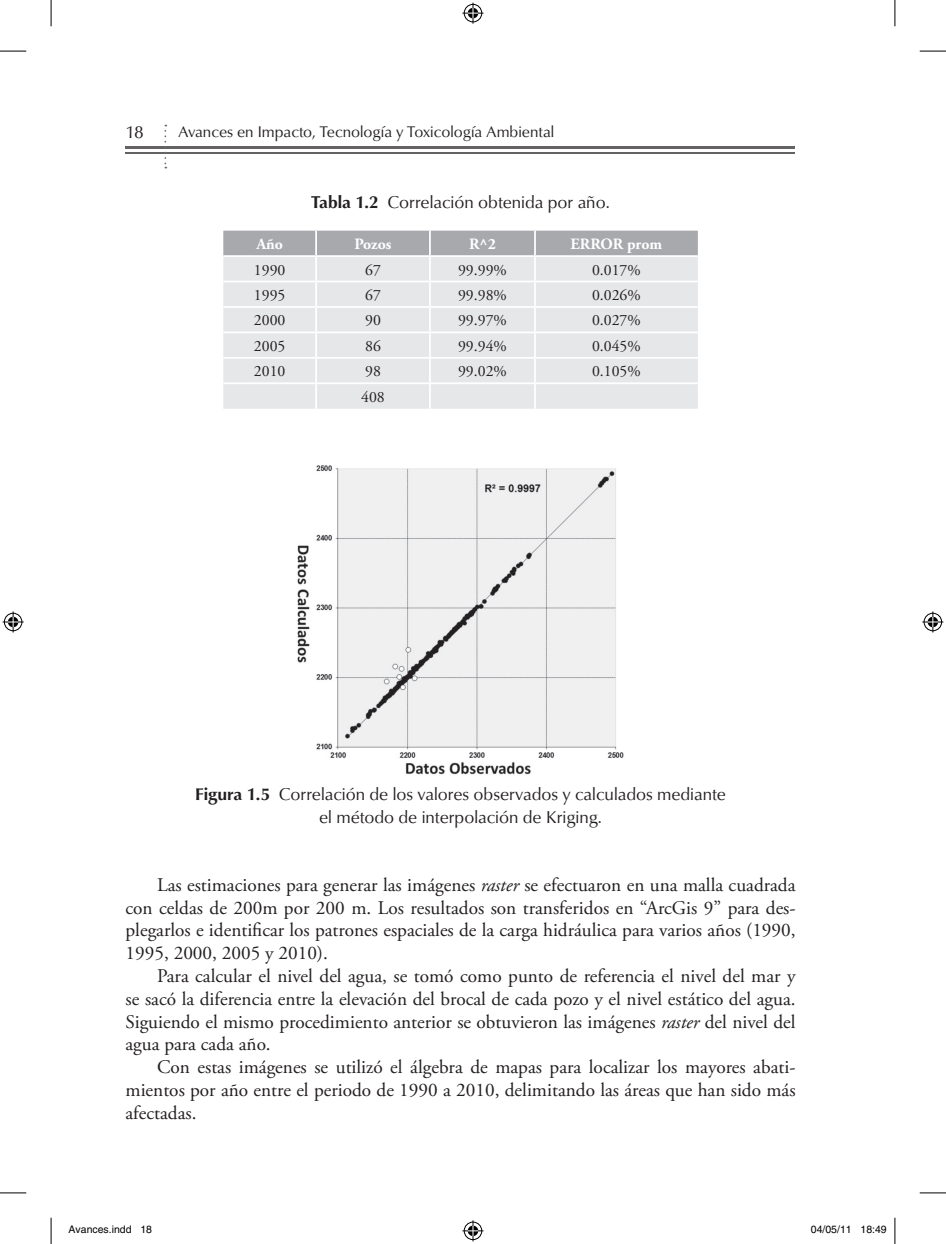
<style>
.page{position:relative;width:946px;height:1244px;background:#fff}
.page>*{position:absolute;margin:0;border:0;box-sizing:border-box;transform-origin:0 0}
.t1{font:19.25px/22.8px "Adobe Garamond Pro";color:#231f20;text-align:justify}
.t2{font:17.5px/22.8px "URW Classico T";color:#231f20;text-align:center}
.t3{font:15.75px "Adobe Garamond Pro";color:#231f20}
.t4{font:15.75px "URW Classico T";color:#231f20}
.t5{font:700 15.75px "Adobe Garamond Pro";color:#fff}
.t6{font:10.5px "Helvetica";color:#000}
.s1{font-weight:700}
.s2{font-style:italic}
</style>
<div class="page">
<hr style="left:125px;top:146px;width:670px;height:3px;background:#231f20">
<hr style="left:125px;top:152px;width:670px;height:1px;background:#231f20">
<svg style="left:164px;top:125px;width:2px;height:43px"></svg>
<div style="left:223px;top:230px;width:474px;height:25px;background:#a8a9ad"></div>
<div style="left:223px;top:257px;width:474px;height:151px;background:#e6e7e9"></div>
<hr style="left:315px;top:230px;width:2px;height:25px;background:#fff">
<hr style="left:429px;top:230px;width:2px;height:25px;background:#fff">
<hr style="left:534px;top:230px;width:2px;height:25px;background:#fff">
<hr style="left:315px;top:257px;width:2px;height:23px;background:#fff">
<hr style="left:429px;top:257px;width:2px;height:23px;background:#fff">
<hr style="left:534px;top:257px;width:2px;height:23px;background:#fff">
<hr style="left:223px;top:280px;width:93px;height:2px;background:#fff">
<hr style="left:316px;top:280px;width:114px;height:2px;background:#fff">
<hr style="left:315px;top:282px;width:2px;height:24px;background:#fff">
<hr style="left:430px;top:280px;width:105px;height:2px;background:#fff">
<hr style="left:429px;top:282px;width:2px;height:24px;background:#fff">
<hr style="left:535px;top:280px;width:162px;height:2px;background:#fff">
<hr style="left:534px;top:282px;width:2px;height:24px;background:#fff">
<hr style="left:223px;top:306px;width:93px;height:2px;background:#fff">
<hr style="left:316px;top:306px;width:114px;height:2px;background:#fff">
<hr style="left:315px;top:308px;width:2px;height:23px;background:#fff">
<hr style="left:430px;top:306px;width:105px;height:2px;background:#fff">
<hr style="left:429px;top:308px;width:2px;height:23px;background:#fff">
<hr style="left:535px;top:306px;width:162px;height:2px;background:#fff">
<hr style="left:534px;top:308px;width:2px;height:23px;background:#fff">
<hr style="left:223px;top:331px;width:93px;height:2px;background:#fff">
<hr style="left:316px;top:331px;width:114px;height:2px;background:#fff">
<hr style="left:315px;top:333px;width:2px;height:24px;background:#fff">
<hr style="left:430px;top:331px;width:105px;height:2px;background:#fff">
<hr style="left:429px;top:333px;width:2px;height:24px;background:#fff">
<hr style="left:535px;top:331px;width:162px;height:2px;background:#fff">
<hr style="left:534px;top:333px;width:2px;height:24px;background:#fff">
<hr style="left:223px;top:357px;width:93px;height:1px;background:#fff">
<hr style="left:316px;top:357px;width:114px;height:1px;background:#fff">
<hr style="left:315px;top:358px;width:2px;height:24px;background:#fff">
<hr style="left:430px;top:357px;width:105px;height:1px;background:#fff">
<hr style="left:429px;top:358px;width:2px;height:24px;background:#fff">
<hr style="left:535px;top:357px;width:162px;height:1px;background:#fff">
<hr style="left:534px;top:358px;width:2px;height:24px;background:#fff">
<hr style="left:223px;top:382px;width:93px;height:2px;background:#fff">
<hr style="left:316px;top:382px;width:114px;height:2px;background:#fff">
<hr style="left:315px;top:384px;width:2px;height:24px;background:#fff">
<hr style="left:430px;top:382px;width:105px;height:2px;background:#fff">
<hr style="left:429px;top:384px;width:2px;height:24px;background:#fff">
<hr style="left:535px;top:382px;width:162px;height:2px;background:#fff">
<hr style="left:534px;top:384px;width:2px;height:24px;background:#fff">
<img style="left:297px;top:465px;width:327px;height:310px">
<svg style="left:0;top:50px;width:26px;height:1px"></svg>
<svg style="left:919px;top:50px;width:26px;height:1px"></svg>
<svg style="left:0;top:1193px;width:26px;height:1px"></svg>
<svg style="left:919px;top:1193px;width:26px;height:1px"></svg>
<svg style="left:50px;top:0;width:1px;height:26px"></svg>
<svg style="left:50px;top:1217px;width:1px;height:26px"></svg>
<svg style="left:895px;top:0;width:1px;height:26px"></svg>
<svg style="left:895px;top:1217px;width:1px;height:26px"></svg>
<svg style="left:0;top:51px;width:26px;height:1px"></svg>
<svg style="left:919px;top:51px;width:26px;height:1px"></svg>
<svg style="left:0;top:1192px;width:26px;height:1px"></svg>
<svg style="left:919px;top:1192px;width:26px;height:1px"></svg>
<svg style="left:51px;top:0;width:1px;height:26px"></svg>
<svg style="left:51px;top:1217px;width:1px;height:26px"></svg>
<svg style="left:894px;top:0;width:1px;height:26px"></svg>
<svg style="left:894px;top:1217px;width:1px;height:26px"></svg>
<div style="left:462px;top:2px;width:22px;height:22px;border:4px solid #fff;border-radius:50%"></div>
<svg style="left:462px;top:3px;width:21px;height:21px"></svg>
<div style="left:462px;top:1219px;width:22px;height:22px;border:4px solid #fff;border-radius:50%"></div>
<svg style="left:462px;top:1219px;width:21px;height:21px"></svg>
<div style="left:2px;top:611px;width:22px;height:21px;border:4px solid #fff;border-radius:50%"></div>
<svg style="left:3px;top:611px;width:21px;height:21px"></svg>
<div style="left:921px;top:611px;width:22px;height:21px;border:4px solid #fff;border-radius:50%"></div>
<svg style="left:922px;top:611px;width:21px;height:21px"></svg>
<div style="left:810px;top:1225px;width:6px;height:8px;border:1px solid #fff;border-radius:50%"></div>
<svg style="left:811px;top:1225px;width:5px;height:8px"></svg>
<p class="t2" style="left:125px;top:121px;width:20px">18</p>
<p class="t4" style="left:178px;top:122px;width:377px">Avances en Impacto, Tecnología y Toxicología Ambiental</p>
<p class="t2" style="left:311px;top:191px;width:298px"><span class="s1">Tabla 1.2</span> Correlación obtenida por año.</p>
<p class="t5" style="left:256px;top:235px;width:28px">Año</p>
<p class="t5" style="left:354px;top:235px;width:38px">Pozos</p>
<p class="t5" style="left:469px;top:235px;width:28px">R^2</p>
<p class="t5" style="left:570px;top:235px;width:93px">ERROR prom</p>
<p class="t3" style="left:254px;top:260px;width:33px">1990</p>
<p class="t3" style="left:365px;top:260px;width:17px">67</p>
<p class="t3" style="left:458px;top:260px;width:50px">99.99%</p>
<p class="t3" style="left:592px;top:260px;width:50px">0.017%</p>
<p class="t3" style="left:254px;top:285px;width:33px">1995</p>
<p class="t3" style="left:365px;top:285px;width:17px">67</p>
<p class="t3" style="left:458px;top:285px;width:50px">99.98%</p>
<p class="t3" style="left:592px;top:285px;width:50px">0.026%</p>
<p class="t3" style="left:254px;top:311px;width:33px">2000</p>
<p class="t3" style="left:365px;top:311px;width:17px">90</p>
<p class="t3" style="left:458px;top:311px;width:50px">99.97%</p>
<p class="t3" style="left:592px;top:311px;width:50px">0.027%</p>
<p class="t3" style="left:254px;top:336px;width:33px">2005</p>
<p class="t3" style="left:365px;top:336px;width:17px">86</p>
<p class="t3" style="left:458px;top:336px;width:50px">99.94%</p>
<p class="t3" style="left:592px;top:336px;width:50px">0.045%</p>
<p class="t3" style="left:254px;top:362px;width:33px">2010</p>
<p class="t3" style="left:365px;top:362px;width:17px">98</p>
<p class="t3" style="left:458px;top:362px;width:50px">99.02%</p>
<p class="t3" style="left:592px;top:362px;width:50px">0.105%</p>
<p class="t3" style="left:361px;top:387px;width:25px">408</p>
<p class="t2" style="left:195px;top:782px;width:532px"><span class="s1">Figura 1.5</span> Correlación de los valores observados y calculados mediante el método de interpolación de Kriging.</p>
<p class="t1" style="left:125px;top:873px;width:671px;text-indent:31px">Las estimaciones para generar las imágenes <span class="s2">raster</span> se efectuaron en una malla cuadrada con celdas de 200m por 200 m. Los resultados son transferidos en “ArcGis 9” para des&shy;plegarlos e identificar los patrones espaciales de la carga hidráulica para varios años (1990, 1995, 2000, 2005 y 2010).</p>
<p class="t1" style="left:125px;top:964px;width:671px;text-indent:31px">Para calcular el nivel del agua, se tomó como punto de referencia el nivel del mar y se sacó la diferencia entre la elevación del brocal de cada pozo y el nivel estático del agua.<br>Siguiendo el mismo procedimiento anterior se obtuvieron las imágenes <span class="s2">raster</span> del nivel del agua para cada año.</p>
<p class="t1" style="left:125px;top:1055px;width:671px;text-indent:31px">Con estas imágenes se utilizó el álgebra de mapas para localizar los mayores abati&shy;mientos por año entre el periodo de 1990 a 2010, delimitando las áreas que han sido más afectadas.</p>
<p class="t6" style="left:69px;top:1223px;width:85px">Avances.indd 18</p>
<p class="t6" style="left:810px;top:1223px;width:77px">04/05/11 18:49</p>
</div>
